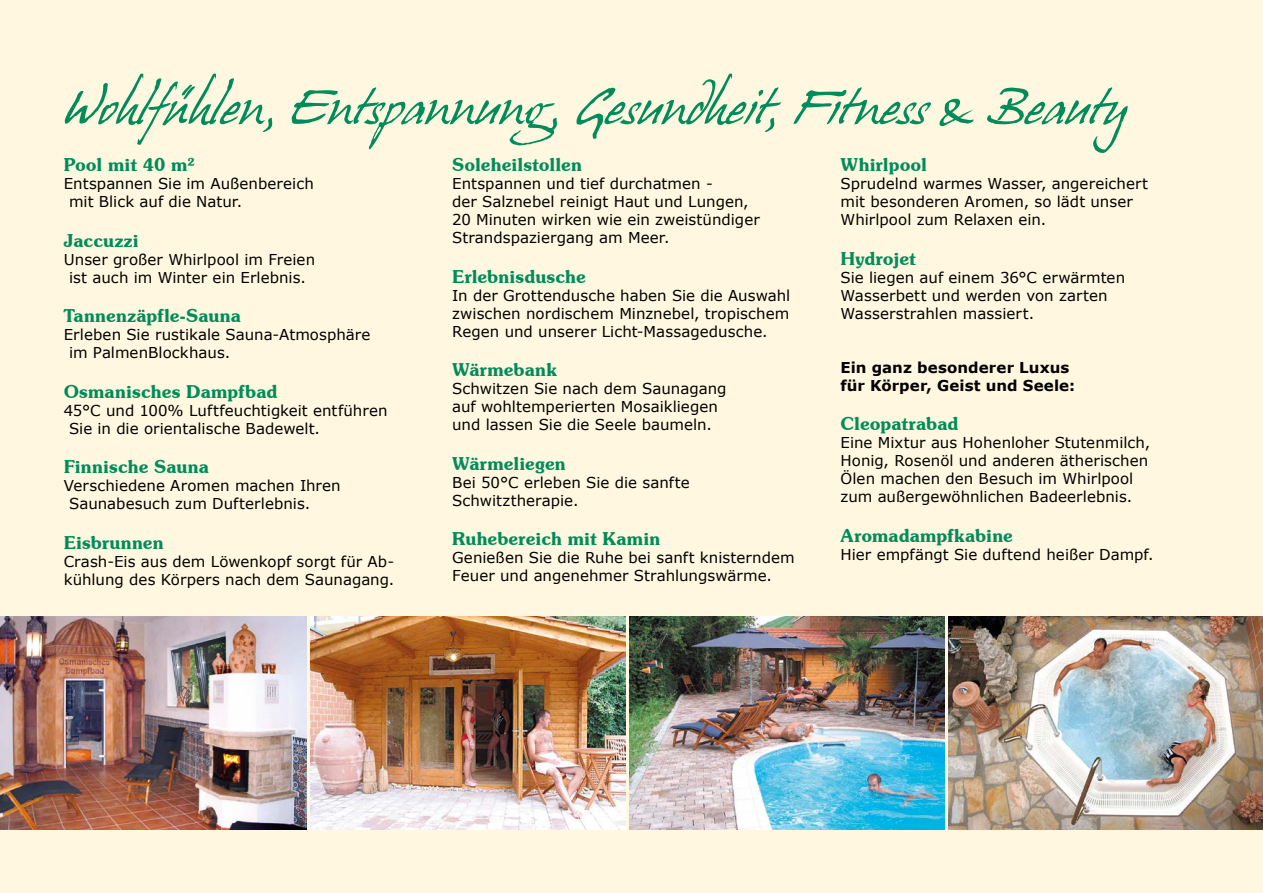
<style>
.page{position:relative;width:1263px;height:893px;background:#fff7df}
.page>*{position:absolute;margin:0;border:0;box-sizing:border-box;transform-origin:0 0}
.t1{font:600 18px "Souvenir IT Cby BT";color:#008c5a}
.t2{font:15px/18px "Verdana";letter-spacing:.005em;color:#000}
.t3{font:700 15px/18px "Verdana";letter-spacing:.005em;color:#000}
</style>
<div class="page">
<img style="left:948px;top:617px;width:315px;height:212px">
<img style="left:0;top:617px;width:306px;height:212px">
<img style="left:629px;top:617px;width:315px;height:212px">
<svg style="left:65px;top:74px;width:1062px;height:79px"></svg>
<img style="left:310px;top:617px;width:315px;height:212px">
<p class="t1" style="left:64px;top:153px;width:133px">Pool mit 40 m²</p>
<p class="t2" style="left:69px;top:174px;width:246px;text-indent:-5px">Entspannen Sie im Außenbereich mit Blick auf die Natur.</p>
<p class="t1" style="left:64px;top:229px;width:77px">Jaccuzzi</p>
<p class="t2" style="left:64px;top:250px;width:253px;text-align:center">Unser großer Whirlpool im Freien ist auch im Winter ein Erlebnis.</p>
<p class="t1" style="left:64px;top:305px;width:179px">Tannenzäpfle-Sauna</p>
<p class="t2" style="left:69px;top:326px;width:303px;text-indent:-5px">Erleben Sie rustikale Sauna-Atmosphäre im PalmenBlockhaus.</p>
<p class="t1" style="left:64px;top:380px;width:215px">Osmanisches Dampfbad</p>
<p class="t2" style="left:69px;top:401px;width:320px;text-indent:-5px">45°C und 100% Luftfeuchtigkeit entführen<br>Sie in die orientalische Badewelt.</p>
<p class="t1" style="left:64px;top:456px;width:147px">Finnische Sauna</p>
<p class="t2" style="left:69px;top:477px;width:273px;text-indent:-5px">Verschiedene Aromen machen Ihren<br>Saunabesuch zum Dufterlebnis.</p>
<p class="t1" style="left:64px;top:531px;width:102px">Eisbrunnen</p>
<p class="t2" style="left:64px;top:552px;width:332px">Crash-Eis aus dem Löwenkopf sorgt für Ab&shy;kühlung des Körpers nach dem Saunagang.</p>
<p class="t1" style="left:452px;top:153px;width:131px">Soleheilstollen</p>
<p class="t2" style="left:452px;top:174px;width:309px">Entspannen und tief durchatmen -<br>der Salznebel reinigt Haut und Lungen, 20 Minuten wirken wie ein zweistündiger Strandspaziergang am Meer.</p>
<p class="t1" style="left:452px;top:265px;width:135px">Erlebnisdusche</p>
<p class="t2" style="left:452px;top:286px;width:340px;text-align:justify">In der Grottendusche haben Sie die Auswahl zwischen nordischem Minznebel, tropischem Regen und unserer Licht-Massagedusche.</p>
<p class="t1" style="left:452px;top:359px;width:107px">Wärmebank</p>
<p class="t2" style="left:452px;top:380px;width:276px">Schwitzen Sie nach dem Saunagang auf wohltemperierten Mosaikliegen und lassen Sie die Seele baumeln.</p>
<p class="t1" style="left:452px;top:452px;width:115px">Wärmeliegen</p>
<p class="t2" style="left:452px;top:473px;width:239px">Bei 50°C erleben Sie die sanfte<br>Schwitztherapie.</p>
<p class="t1" style="left:452px;top:528px;width:210px">Ruhebereich mit Kamin</p>
<p class="t2" style="left:452px;top:549px;width:344px">Genießen Sie die Ruhe bei sanft knisterndem<br>Feuer und angenehmer Strahlungswärme.</p>
<p class="t1" style="left:840px;top:153px;width:88px">Whirlpool</p>
<p class="t2" style="left:840px;top:174px;width:309px">Sprudelnd warmes Wasser, angereichert mit besonderen Aromen, so lädt unser<br>Whirlpool zum Relaxen ein.</p>
<p class="t1" style="left:840px;top:247px;width:77px">Hydrojet</p>
<p class="t2" style="left:840px;top:268px;width:286px">Sie liegen auf einem 36°C erwärmten<br>Wasserbett und werden von zarten<br>Wasserstrahlen massiert.</p>
<p class="t3" style="left:840px;top:358px;width:236px">Ein ganz besonderer Luxus für Körper, Geist und Seele:</p>
<p class="t1" style="left:840px;top:413px;width:119px">Cleopatrabad</p>
<p class="t2" style="left:840px;top:434px;width:311px">Eine Mixtur aus Hohenloher Stutenmilch, Honig, Rosenöl und anderen ätherischen Ölen machen den Besuch im Whirlpool zum außergewöhnlichen Badeerlebnis.</p>
<p class="t1" style="left:840px;top:524px;width:174px">Aromadampfkabine</p>
<p class="t2" style="left:840px;top:545px;width:314px">Hier empfängt Sie duftend heißer Dampf.</p>
</div>
